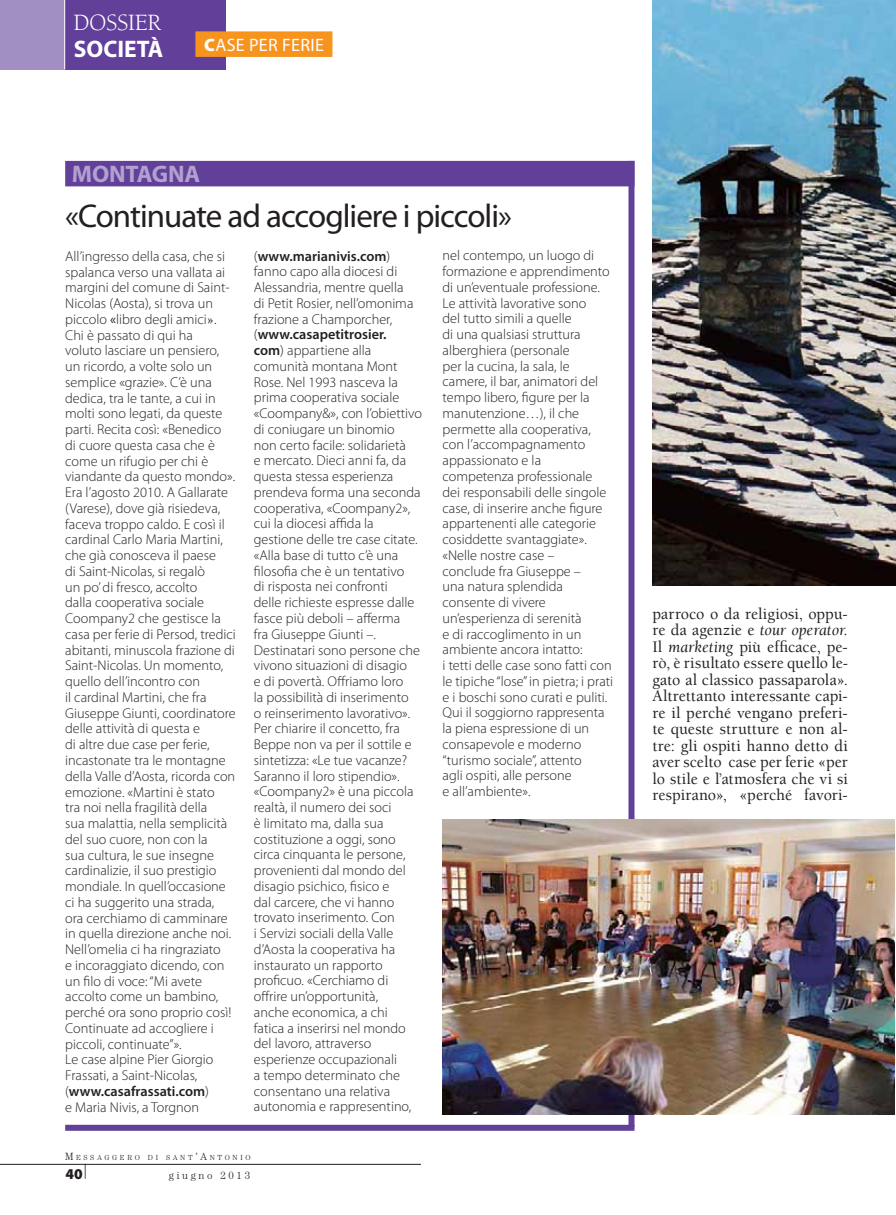
<style>
.page{position:relative;width:896px;height:1215px;background:#fff}
.page>*{position:absolute;margin:0;border:0;box-sizing:border-box;transform-origin:0 0}
.t1{font:33px "Myriad Pro";letter-spacing:-.03em;color:#231f20}
.t2{font:700 24px "Myriad Pro";letter-spacing:-.005em;color:#b1a1ce}
.t3{font:24px "Berkeley Std";letter-spacing:-.02em;color:#fff}
.t4{font:700 24px "Myriad Pro";color:#fff}
.t5{font:18px "Myriad Pro";letter-spacing:.02em;color:#fff}
.t6{font:500 16.5px/16.5px "Berkeley Std";color:#231f20;text-align:justify}
.t7{font:900 15px "Myriad Pro";color:#231f20}
.t8{font:300 14.25px/15.8px "Myriad Pro";color:#231f20}
.t9{font:300 10.5px "Century Std";letter-spacing:.25em;color:#231f20}
.t10{font:300 7.35px "Century Std";letter-spacing:.355em;color:#231f20}
.s1{font-weight:900}
.s2{font-weight:400}
.s3{font-family:"Berkeley Std";font-weight:500}
.s4{font-weight:600}
.s5{font-size:10.5px}
.s6{font-weight:400;font-style:italic}
</style>
<div class="page">
<hr style="left:0;top:1163px;width:421px;height:1px;background:#231f20">
<div style="left:65px;top:161px;width:569px;height:25px;background:#623f99"></div>
<div style="left:628px;top:161px;width:6px;height:965px;background:#623f99"></div>
<div style="left:65px;top:1124px;width:569px;height:6px;background:#623f99"></div>
<div style="left:0;top:0;width:65px;height:69px;background:#a18ec3"></div>
<div style="left:65px;top:0;width:161px;height:69px;background:#623f99"></div>
<hr style="left:64px;top:0;width:1px;height:69px;background:#fff">
<div style="left:195px;top:31px;width:137px;height:26px;background:#f7941e"></div>
<img style="left:652px;top:0;width:243px;height:586px">
<img style="left:443px;top:819px;width:451px;height:295px">
<h2 class="t3" style="left:74px;top:12px;width:89px">DOSSIER</h2>
<h2 class="t4" style="left:74px;top:39px;width:91px">SOCIETÀ</h2>
<p class="t5" style="left:204px;top:38px;width:121px"><span class="s1">C</span>ASE PER FERIE</p>
<h2 class="t2" style="left:72px;top:165px;width:130px">MONTAGNA</h2>
<h1 class="t1" style="left:65px;top:203px;width:448px">«Continuate ad accogliere i piccoli»</h1>
<p class="t8" style="left:65px;top:249px;width:172px">All’ingresso della casa, che si spalanca verso una vallata ai margini del comune di Saint-<br>Nicolas (Aosta), si trova un piccolo <span class="s2">«</span>libro degli amici<span class="s3">»</span>.<br>Chi è passato di qui ha<br>voluto lasciare un pensiero, un ricordo, a volte solo un semplice «grazie». C’è una dedica, tra le tante, a cui in molti sono legati, da queste parti. Recita così: «Benedico<br>di cuore questa casa che è come un rifugio per chi è viandante da questo mondo».<br>Era l’agosto 2010. A Gallarate (Varese), dove già risiedeva, faceva troppo caldo. E così il cardinal Carlo Maria Martini, che già conosceva il paese<br>di Saint-Nicolas, si regalò<br>un po’ di fresco, accolto<br>dalla cooperativa sociale<br>Coompany2 che gestisce la casa per ferie di Persod, tredici abitanti, minuscola frazione di<br>Saint-Nicolas. Un momento, quello dell’incontro con<br>il cardinal Martini, che fra<br>Giuseppe Giunti, coordinatore delle attività di questa e<br>di altre due case per ferie, incastonate tra le montagne della Valle d’Aosta, ricorda con emozione. «Martini è stato<br>tra noi nella fragilità della<br>sua malattia, nella semplicità del suo cuore, non con la<br>sua cultura, le sue insegne cardinalizie, il suo prestigio mondiale. In quell’occasione ci ha suggerito una strada, ora cerchiamo di camminare in quella direzione anche noi.<br>Nell’omelia ci ha ringraziato<br>e incoraggiato dicendo, con un filo di voce: “Mi avete accolto come un bambino, perché ora sono proprio così!<br>Continuate ad accogliere i piccoli, continuate”».<br>Le case alpine Pier Giorgio<br>Frassati, a Saint-Nicolas, (<span class="s4">www.casafrassati.com</span>)<br>e Maria Nivis, a Torgnon</p>
<p class="t8" style="left:254px;top:249px;width:170px">(<span class="s4">www.marianivis.com</span>) fanno capo alla diocesi di<br>Alessandria, mentre quella<br>di Petit Rosier, nell’omonima frazione a Champorcher, (<span class="s4">www.casapetitrosier.<br>com</span>) appartiene alla comunità montana Mont<br>Rose. Nel 1993 nasceva la prima cooperativa sociale «Coompany&amp;», con l’obiettivo di coniugare un binomio<br>non certo facile: solidarietà<br>e mercato. Dieci anni fa, da questa stessa esperienza prendeva forma una seconda cooperativa, «Coompany2», cui la diocesi affida la gestione delle tre case citate. «Alla base di tutto c’è una filosofia che è un tentativo<br>di risposta nei confronti<br>delle richieste espresse dalle fasce più deboli – afferma<br>fra Giuseppe Giunti –.<br>Destinatari sono persone che vivono situazioni di disagio<br>e di povertà. Offriamo loro<br>la possibilità di inserimento<br>o reinserimento lavorativo».<br>Per chiarire il concetto, fra<br>Beppe non va per il sottile e sintetizza: «Le tue vacanze?<br>Saranno il loro stipendio». «Coompany2» è una piccola realtà, il numero dei soci<br>è limitato ma, dalla sua costituzione a oggi, sono circa cinquanta le persone, provenienti dal mondo del disagio psichico, fisico e<br>dal carcere, che vi hanno trovato inserimento. Con<br>i Servizi sociali della Valle d’Aosta la cooperativa ha instaurato un rapporto proficuo. «Cerchiamo di offrire un’opportunità,<br>anche economica, a chi<br>fatica a inserirsi nel mondo del lavoro, attraverso esperienze occupazionali<br>a tempo determinato che consentano una relativa autonomia e rappresentino,</p>
<p class="t8" style="left:442px;top:249px;width:172px">nel contempo, un luogo di formazione e apprendimento di un’eventuale professione.<br>Le attività lavorative sono<br>del tutto simili a quelle<br>di una qualsiasi struttura alberghiera (personale<br>per la cucina, la sala, le camere, il bar, animatori del tempo libero, figure per la manutenzione…), il che permette alla cooperativa, con l’accompagnamento appassionato e la competenza professionale dei responsabili delle singole case, di inserire anche figure appartenenti alle categorie cosiddette svantaggiate». «Nelle nostre case –<br>conclude fra Giuseppe –<br>una natura splendida consente di vivere un’esperienza di serenità<br>e di raccoglimento in un ambiente ancora intatto:<br>i tetti delle case sono fatti con le tipiche “lose” in pietra; i prati e i boschi sono curati e puliti.<br>Qui il soggiorno rappresenta la piena espressione di un consapevole e moderno “turismo sociale”, attento<br>agli ospiti, alle persone<br>e all’ambiente».</p>
<p class="t10" style="left:65px;top:1152px;width:187px"><span class="s5">M</span>ESSAGGERO DI SANT<span class="s5">’A</span>NTONIO</p>
<p class="t7" style="left:65px;top:1168px;width:22px">40|</p>
<p class="t9" style="left:169px;top:1171px;width:83px">giugno 2013</p>
<p class="t6" style="left:652px;top:606px;width:197px">parroco o da religiosi, oppu&shy;re da agenzie e <span class="s6">tour operator.<br></span>Il <span class="s6">marketing</span> più efficace, pe&shy;rò, è risultato essere quello le&shy;gato al classico passaparola».<br>Altrettanto interessante capi&shy;re il perché vengano preferi&shy;te queste strutture e non al&shy;tre: gli ospiti hanno detto di aver scelto case per ferie «per lo stile e l’atmosfera che vi si respirano», «perché favori-</p>
</div>
